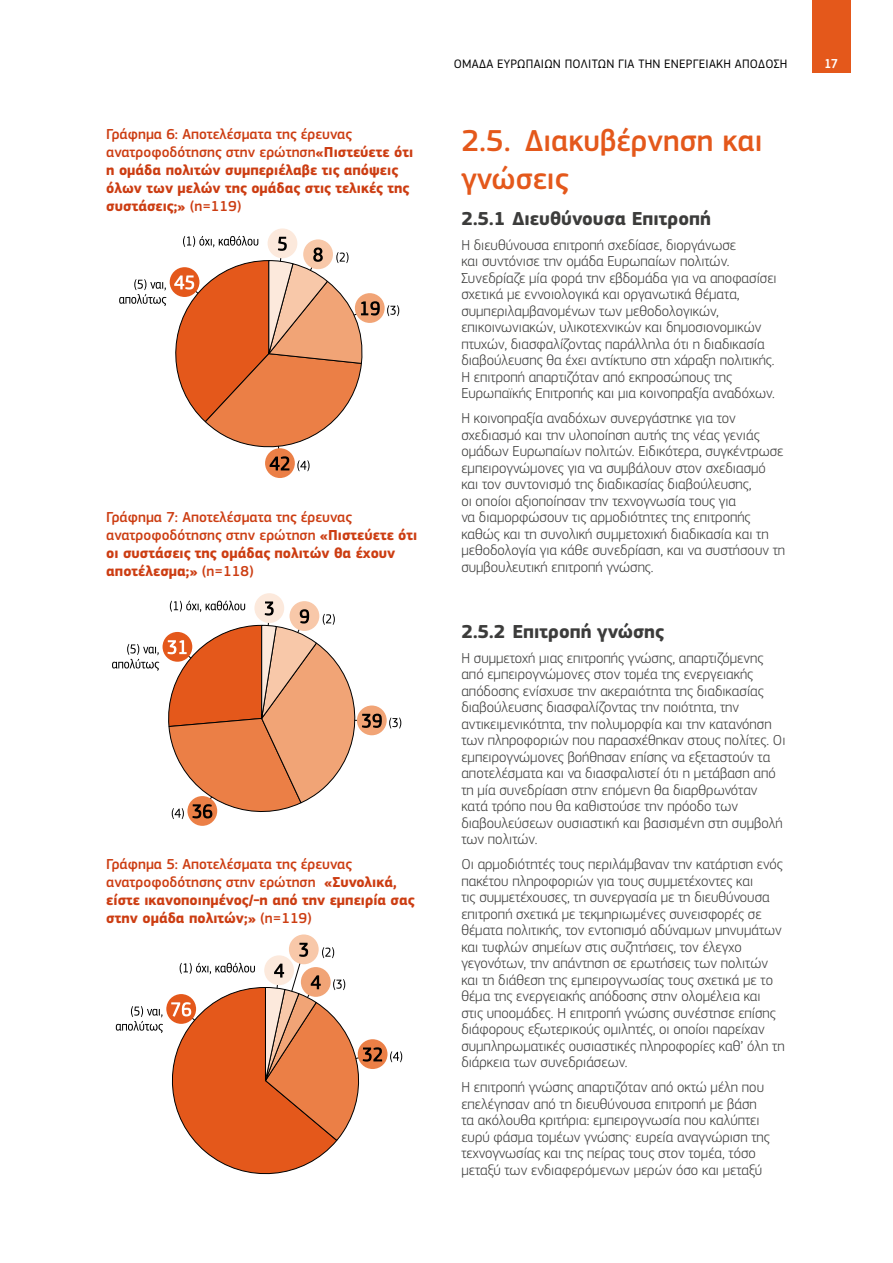
<style>
.page{position:relative;width:893px;height:1263px;background:#fff}
.page>*{position:absolute;margin:0;border:0;box-sizing:border-box;transform-origin:0 0}
.Heading_2__H2__numbering{font:500 31.5px/37.5px "EC Square Sans Pro";color:#e4581b}
.Heading_3__H3__numbering{font:700 19.5px "EC Square Sans Pro";color:#3c3c3b}
.Body_text__P{font:300 15px/16.5px "EC Square Sans Pro";color:#3c3c3b}
.Heading_3__H3__figure_NC{font:700 15px/18px "EC Square Sans Pro";color:#cc3d12}
.Heading_3__H3__figure{font:700 15px/18px "EC Square Sans Pro";color:#cc3d12}
.Heading_3__H3__figure-2{font:500 15px/18px "EC Square Sans Pro";color:#cc3d12}
.t1{font:500 13.5px "EC Square Sans Cond Pro";color:#fff}
.t2{font:12.75px "EC Square Sans Pro";letter-spacing:.02em;color:#000}
.s1{font-weight:500}
.s2{font-weight:700}
</style>
<div class="page">
<div style="left:812px;top:0;width:38px;height:72px;background:#e4581b"></div>
<div style="left:265px;top:448px;width:30px;height:30px;background:#eb7f46;border-radius:50%"></div>
<svg style="left:355px;top:293px;width:30px;height:30px"></svg>
<div style="left:268px;top:228px;width:29px;height:30px;background:#fce9dc;border-radius:50%"></div>
<svg style="left:387px;top:305px;width:12px;height:11px"></svg>
<svg style="left:119px;top:236px;width:261px;height:235px"></svg>
<svg style="left:187px;top:796px;width:30px;height:30px"></svg>
<svg style="left:357px;top:705px;width:30px;height:30px"></svg>
<div style="left:254px;top:593px;width:30px;height:30px;background:#fce9dc;border-radius:50%"></div>
<svg style="left:389px;top:717px;width:12px;height:12px"></svg>
<svg style="left:112px;top:601px;width:270px;height:223px"></svg>
<div style="left:358px;top:1039px;width:29px;height:30px;background:#eb7f46;border-radius:50%"></div>
<svg style="left:289px;top:934px;width:30px;height:30px"></svg>
<svg style="left:390px;top:1051px;width:12px;height:11px"></svg>
<svg style="left:116px;top:943px;width:266px;height:232px"></svg>
<h3 class="Heading_3__H3__figure_NC" style="left:106px;top:125px;width:308px"><span class="s1">Γράφημα 6: Αποτελέσματα της έρευνας ανατροφοδότησης στην ερώτηση</span>«Πιστεύετε ότι η ομάδα πολιτών συμπεριέλαβε τις απόψεις όλων των μελών της ομάδας στις τελικές της συστάσεις;» <span class="s1">(n=119)</span></h3>
<h3 class="Heading_3__H3__figure-2" style="left:106px;top:508px;width:313px">Γράφημα 7: Αποτελέσματα της έρευνας ανατροφοδότησης στην ερώτηση <span class="s2">«Πιστεύετε ότι οι συστάσεις της ομάδας πολιτών θα έχουν αποτέλεσμα;»</span> (n=118)</h3>
<h3 class="Heading_3__H3__figure" style="left:106px;top:855px;width:310px"><span class="s1">Γράφημα 5: Αποτελέσματα της έρευνας ανατροφοδότησης στην ερώτηση</span> «Συνολικά, είστε ικανοποιημένος/-η από την εμπειρία σας στην ομάδα πολιτών;» <span class="s1">(n=119)</span></h3>
<p class="t2" style="left:454px;top:56px;width:335px">ΟΜΆΔΑ ΕΥΡΩΠΑΊΩΝ ΠΟΛΙΤΏΝ ΓΙΑ ΤΗΝ ΕΝΕΡΓΕΙΑΚΉ ΑΠΌΔΟΣΗ</p>
<p class="t1" style="left:824px;top:56px;width:15px">17</p>
<h2 class="Heading_2__H2__numbering" style="left:461px;top:123px;width:303px">2.5. Διακυβέρνηση και γνώσεις</h2>
<h3 class="Heading_3__H3__numbering" style="left:461px;top:207px;width:251px">2.5.1 Διευθύνουσα Επιτροπή</h3>
<p class="Body_text__P" style="left:461px;top:237px;width:317px">Η διευθύνουσα επιτροπή σχεδίασε, διοργάνωσε<br>και συντόνισε την ομάδα Ευρωπαίων πολιτών.<br>Συνεδρίαζε μία φορά την εβδομάδα για να αποφασίσει σχετικά με εννοιολογικά και οργανωτικά θέματα, συμπεριλαμβανομένων των μεθοδολογικών, επικοινωνιακών, υλικοτεχνικών και δημοσιονομικών πτυχών, διασφαλίζοντας παράλληλα ότι η διαδικασία διαβούλευσης θα έχει αντίκτυπο στη χάραξη πολιτικής.<br>Η επιτροπή απαρτιζόταν από εκπροσώπους της Ευρωπαϊκής Επιτροπής και μια κοινοπραξία αναδόχων.</p>
<p class="Body_text__P" style="left:461px;top:410px;width:325px">Η κοινοπραξία αναδόχων συνεργάστηκε για τον σχεδιασμό και την υλοποίηση αυτής της νέας γενιάς ομάδων Ευρωπαίων πολιτών. Ειδικότερα, συγκέντρωσε εμπειρογνώμονες για να συμβάλουν στον σχεδιασμό και τον συντονισμό της διαδικασίας διαβούλευσης,<br>οι οποίοι αξιοποίησαν την τεχνογνωσία τους για<br>να διαμορφώσουν τις αρμοδιότητες της επιτροπής καθώς και τη συνολική συμμετοχική διαδικασία και τη μεθοδολογία για κάθε συνεδρίαση, και να συστήσουν τη συμβουλευτική επιτροπή γνώσης.</p>
<h3 class="Heading_3__H3__numbering" style="left:461px;top:620px;width:204px">2.5.2 Επιτροπή γνώσης</h3>
<p class="Body_text__P" style="left:461px;top:649px;width:326px">Η συμμετοχή μιας επιτροπής γνώσης, απαρτιζόμενης από εμπειρογνώμονες στον τομέα της ενεργειακής απόδοσης ενίσχυσε την ακεραιότητα της διαδικασίας διαβούλευσης διασφαλίζοντας την ποιότητα, την αντικειμενικότητα, την πολυμορφία και την κατανόηση των πληροφοριών που παρασχέθηκαν στους πολίτες. Οι εμπειρογνώμονες βοήθησαν επίσης να εξεταστούν τα αποτελέσματα και να διασφαλιστεί ότι η μετάβαση από τη μία συνεδρίαση στην επόμενη θα διαρθρωνόταν κατά τρόπο που θα καθιστούσε την πρόοδο των διαβουλεύσεων ουσιαστική και βασισμένη στη συμβολή των πολιτών.</p>
<p class="Body_text__P" style="left:461px;top:856px;width:325px">Οι αρμοδιότητές τους περιλάμβαναν την κατάρτιση ενός πακέτου πληροφοριών για τους συμμετέχοντες και<br>τις συμμετέχουσες, τη συνεργασία με τη διευθύνουσα επιτροπή σχετικά με τεκμηριωμένες συνεισφορές σε θέματα πολιτικής, τον εντοπισμό αδύναμων μηνυμάτων και τυφλών σημείων στις συζητήσεις, τον έλεγχο γεγονότων, την απάντηση σε ερωτήσεις των πολιτών και τη διάθεση της εμπειρογνωσίας τους σχετικά με το θέμα της ενεργειακής απόδοσης στην ολομέλεια και στις υποομάδες. Η επιτροπή γνώσης συνέστησε επίσης διάφορους εξωτερικούς ομιλητές, οι οποίοι παρείχαν συμπληρωματικές ουσιαστικές πληροφορίες καθ’ όλη τη διάρκεια των συνεδριάσεων.</p>
<p class="Body_text__P" style="left:461px;top:1079px;width:310px">Η επιτροπή γνώσης απαρτιζόταν από οκτώ μέλη που επελέγησαν από τη διευθύνουσα επιτροπή με βάση τα ακόλουθα κριτήρια: εμπειρογνωσία που καλύπτει ευρύ φάσμα τομέων γνώσης· ευρεία αναγνώριση της τεχνογνωσίας και της πείρας τους στον τομέα, τόσο μεταξύ των ενδιαφερόμενων μερών όσο και μεταξύ</p>
</div>
